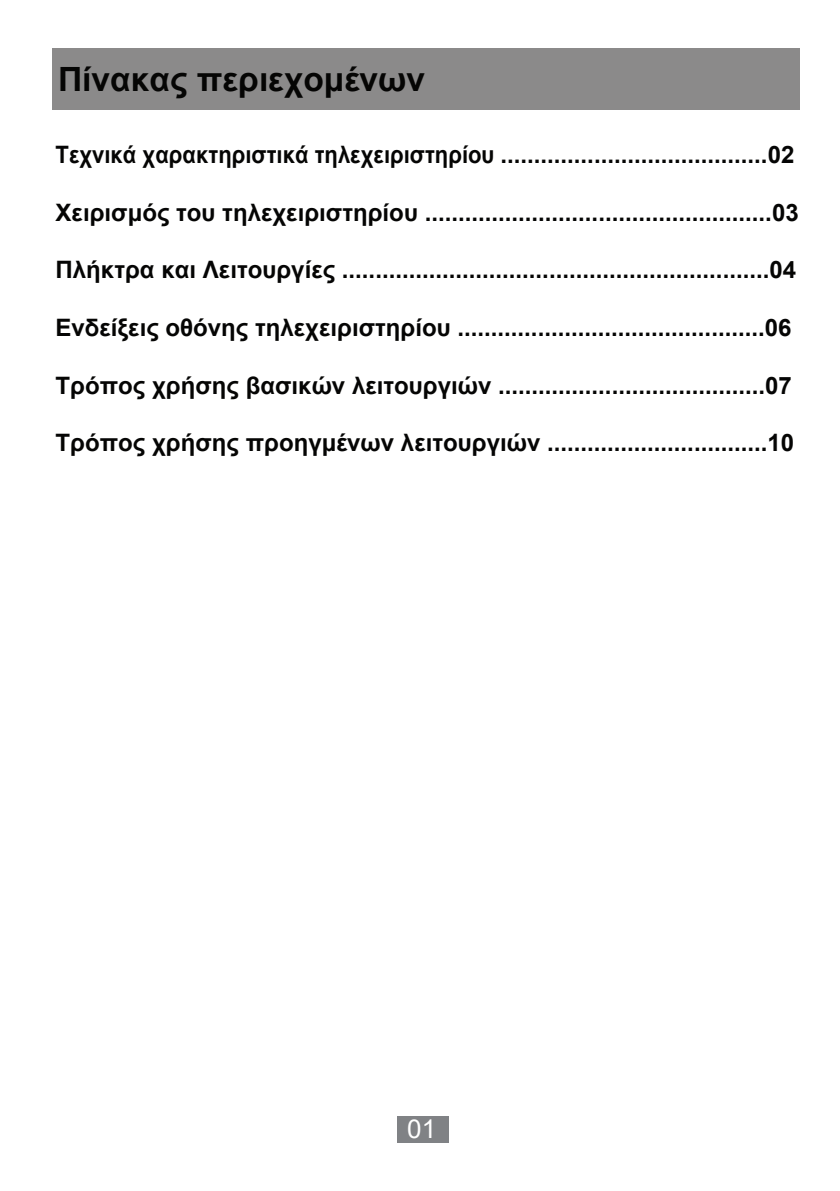
<style>
.page{position:relative;width:840px;height:1191px;background:#fff}
.page>*{position:absolute;margin:0;border:0;box-sizing:border-box;transform-origin:0 0}
.t1{font:700 33.4px "Arial";color:#050504}
.t2{font:26px "Arial";color:#fff}
.t3{font:700 24px "Arial";color:#050504}
.t4{font:700 24px "Arial";color:#050504;scale:.92 1}
</style>
<div class="page">
<div style="left:52px;top:49px;width:747px;height:61px;background:#8b8a8a"></div>
<div style="left:396px;top:1116px;width:52px;height:26px;background:#808285"></div>
<h1 class="t1" style="left:58px;top:56px;width:368px">Πίνακας περιεχομένων</h1>
<p class="t4" style="left:55px;top:138px;width:804px">Τεχνικά χαρακτηριστικά τηλεχειριστηρίου ........................................02</p>
<p class="t3" style="left:56px;top:195px;width:744px">Χειρισμός του τηλεχειριστηρίου ....................................................03</p>
<p class="t3" style="left:56px;top:253px;width:741px">Πλήκτρα και Λειτουργίες ................................................................04</p>
<p class="t3" style="left:56px;top:311px;width:737px">Ενδείξεις οθόνης τηλεχειριστηρίου ..............................................06</p>
<p class="t3" style="left:56px;top:368px;width:737px">Τρόπος χρήσης βασικών λειτουργιών ........................................07</p>
<p class="t3" style="left:56px;top:426px;width:739px">Τρόπος χρήσης προηγμένων λειτουργιών .................................10</p>
<p class="t2" style="left:407px;top:1111px;width:30px">01</p>
</div>
